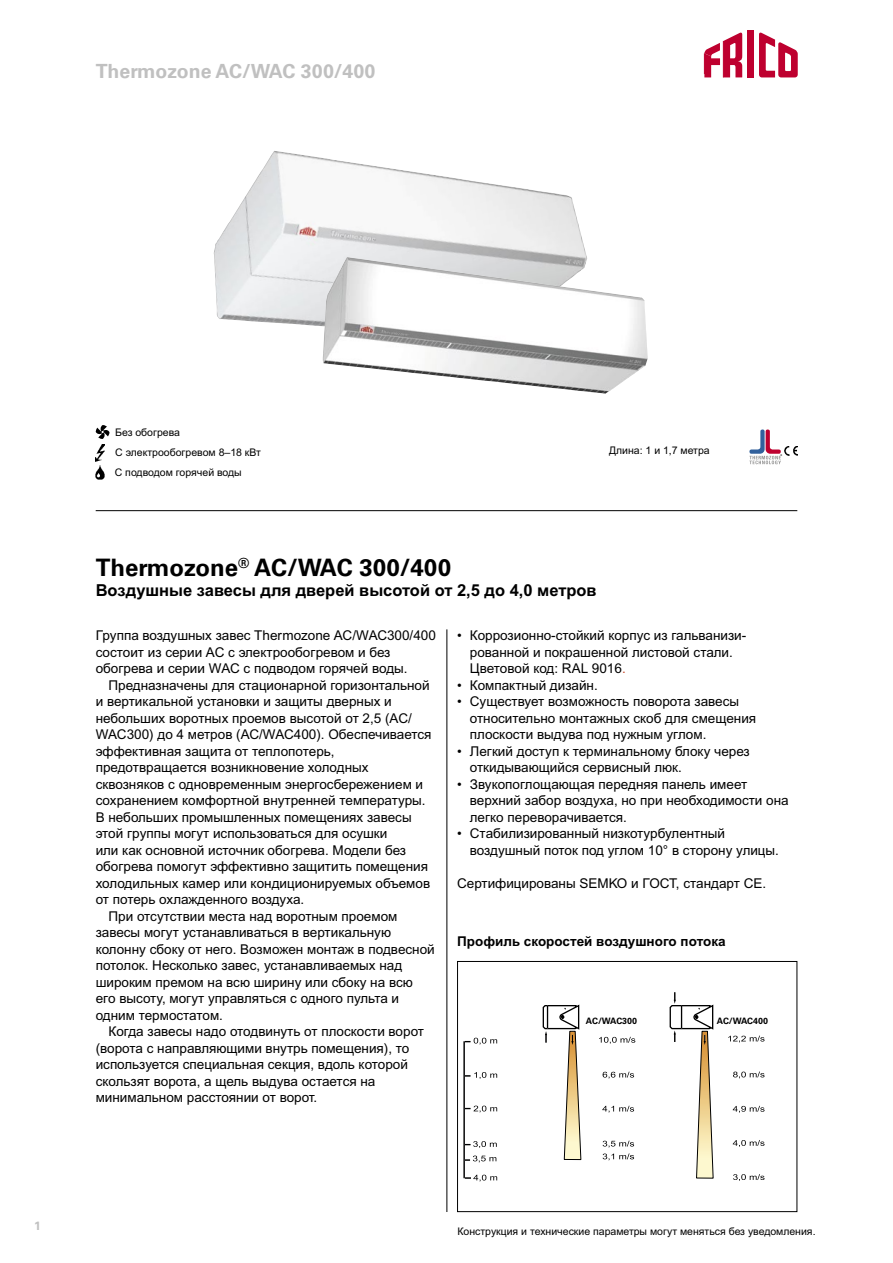
<style>
.page{position:relative;width:893px;height:1263px;background:#fff}
.page>*{position:absolute;margin:0;border:0;box-sizing:border-box;transform-origin:0 0}
.Kapitel_rubrik_n{font:700 24px "Univers";color:#000}
.t1{font:700 19.5px "Univers";color:#c0c0c0}
.Kapitel_underrubrik_-_ryska{font:700 16.5px "Arial Cyr";color:#000}
.Brödtext_indrag_3_mm_-_ryska{font:13.5px/16.5px "Arial Cyr";color:#000}
.Brödtext_lista_-_ryska{font:13.5px/16.5px "Arial Cyr";color:#000}
.Brödtext_1_a_rad_-_ryska{font:13.5px/16.5px "Arial Cyr";color:#000}
.Mellanrubrik_-_ryska{font:700 13.5px "Arial Cyr";color:#000}
.t2{font:700 12px "Univers";color:#c0c0c0}
.Bildtext_-_ryska{font:10.5px "Arial Cyr";color:#000}
.t3{font:700 8.85px "Univers";letter-spacing:-.01em;color:#000}
.s1{color:#c6482a}
</style>
<div class="page">
<div style="left:457px;top:961px;width:340px;height:251px;border:1px solid #000"></div>
<hr style="left:446px;top:629px;width:1px;height:583px;background:#000">
<img style="left:214px;top:151px;width:373px;height:176px">
<img style="left:323px;top:257px;width:325px;height:137px">
<hr style="left:463px;top:1042px;width:2px;height:135px;background:#000">
<svg style="left:669px;top:992px;width:45px;height:187px"></svg>
<svg style="left:465px;top:1038px;width:32px;height:6px"></svg>
<svg style="left:465px;top:1072px;width:32px;height:7px"></svg>
<svg style="left:465px;top:1105px;width:32px;height:7px"></svg>
<svg style="left:465px;top:1141px;width:32px;height:7px"></svg>
<svg style="left:465px;top:1175px;width:32px;height:6px"></svg>
<svg style="left:728px;top:1036px;width:36px;height:6px"></svg>
<svg style="left:733px;top:1071px;width:31px;height:7px"></svg>
<svg style="left:733px;top:1106px;width:31px;height:7px"></svg>
<svg style="left:733px;top:1140px;width:31px;height:7px"></svg>
<svg style="left:733px;top:1174px;width:31px;height:7px"></svg>
<svg style="left:542px;top:1004px;width:40px;height:156px"></svg>
<svg style="left:603px;top:1072px;width:31px;height:6px"></svg>
<svg style="left:602px;top:1106px;width:32px;height:6px"></svg>
<svg style="left:603px;top:1141px;width:31px;height:6px"></svg>
<svg style="left:599px;top:1037px;width:36px;height:7px"></svg>
<svg style="left:603px;top:1153px;width:31px;height:7px"></svg>
<svg style="left:464px;top:1155px;width:32px;height:7px"></svg>
<svg style="left:749px;top:429px;width:48px;height:35px"></svg>
<hr style="left:96px;top:510px;width:701px;height:1px;background:#000">
<svg style="left:96px;top:425px;width:13px;height:14px"></svg>
<img style="left:96px;top:445px;width:9px;height:34px">
<div style="left:747px;top:30px;width:7px;height:47px;background:#be002f"></div>
<svg style="left:759px;top:32px;width:39px;height:45px"></svg>
<svg style="left:704px;top:32px;width:38px;height:45px"></svg>
<p class="t1" style="left:96px;top:60px;width:281px">Thermozone AC/WAC 300/400</p>
<p class="t2" style="left:34px;top:1219px;width:8px">1</p>
<p class="Bildtext_-_ryska" style="left:115px;top:426px;width:66px">Без обогрева</p>
<p class="Bildtext_-_ryska" style="left:115px;top:466px;width:129px">С подводом горячей воды</p>
<p class="Bildtext_-_ryska" style="left:115px;top:446px;width:147px">С электрообогревом 8–18 кВт</p>
<p class="Bildtext_-_ryska" style="left:609px;top:445px;width:102px">Длина: 1 и 1,7 метра</p>
<p class="Kapitel_rubrik_n" style="left:96px;top:553px;width:357px">Thermozone<sup>®</sup> AC/WAC 300/400</p>
<p class="Kapitel_underrubrik_-_ryska" style="left:96px;top:580px;width:503px">Воздушные завесы для дверей высотой от 2,5 до 4,0 метров</p>
<p class="Brödtext_1_a_rad_-_ryska" style="left:96px;top:627px;width:342px">Группа воздушных завес Thermozone AC/WAC300/400 состоит из серии АС с электрообогревом и без обогрева и серии WAC с подводом горячей воды.</p>
<p class="Brödtext_indrag_3_mm_-_ryska" style="left:96px;top:676px;width:337px;text-indent:13px">Предназначены для стационарной горизонтальной и вертикальной установки и защиты дверных и небольших воротных проемов высотой от 2,5 (АС/ WAC300) до 4 метров (АС/WAC400). Обеспечивается эффективная защита от теплопотерь, предотвращается возникновение холодных сквозняков с одновременным энергосбережением и сохранением комфортной внутренней температуры.<br>В небольших промышленных помещениях завесы этой группы могут использоваться для осушки<br>или как основной источник обогрева. Модели без обогрева помогут эффективно защитить помещения холодильных камер или кондиционируемых объемов от потерь охлажденного воздуха.</p>
<p class="Brödtext_indrag_3_mm_-_ryska" style="left:96px;top:907px;width:341px;text-indent:13px">При отсутствии места над воротным проемом завесы могут устанавливаться в вертикальную колонну сбоку от него. Возможен монтаж в подвесной потолок. Несколько завес, устанавливаемых над широким премом на всю ширину или сбоку на всю его высоту, могут управляться с одного пульта и одним термостатом.</p>
<p class="Brödtext_indrag_3_mm_-_ryska" style="left:96px;top:1023px;width:330px;text-indent:13px">Когда завесы надо отодвинуть от плоскости ворот (ворота с направляющими внутрь помещения), то используется специальная секция, вдоль которой скользят ворота, а щель выдува остается на минимальном расстоянии от ворот.</p>
<p class="Brödtext_lista_-_ryska" style="left:470px;top:627px;width:278px;text-indent:-13px">• Коррозионно-стойкий корпус из гальванизи&shy;рованной и покрашенной листовой стали.<br>Цветовой код: RAL 9016<span class="s1">.</span></p>
<p class="Brödtext_lista_-_ryska" style="left:457px;top:676px;width:142px">• Компактный дизайн.</p>
<p class="Brödtext_lista_-_ryska" style="left:470px;top:693px;width:288px;text-indent:-13px">• Существует возможность поворота завесы относительно монтажных скоб для смещения плоскости выдува под нужным углом.</p>
<p class="Brödtext_lista_-_ryska" style="left:470px;top:742px;width:281px;text-indent:-13px">• Легкий доступ к терминальному блоку через откидывающийся сервисный люк.</p>
<p class="Brödtext_lista_-_ryska" style="left:470px;top:775px;width:320px;text-indent:-13px">• Звукопоглощающая передняя панель имеет верхний забор воздуха, но при необходимости она легко переворачивается.</p>
<p class="Brödtext_lista_-_ryska" style="left:470px;top:825px;width:311px;text-indent:-13px">• Стабилизированный низкотурбулентный воздушный поток под углом 10° в сторону улицы.</p>
<p class="Brödtext_1_a_rad_-_ryska" style="left:457px;top:874px;width:311px">Сертифицированы SEMKO и ГОСТ, стандарт CE.</p>
<p class="Mellanrubrik_-_ryska" style="left:457px;top:934px;width:270px">Профиль скоростей воздушного потока</p>
<p class="t3" style="left:586px;top:1015px;width:53px">AC/WAC300</p>
<p class="t3" style="left:717px;top:1015px;width:53px">AC/WAC400</p>
<p class="Bildtext_-_ryska" style="left:457px;top:1225px;width:360px">Конструкция и технические параметры могут меняться без уведомления.</p>
</div>
